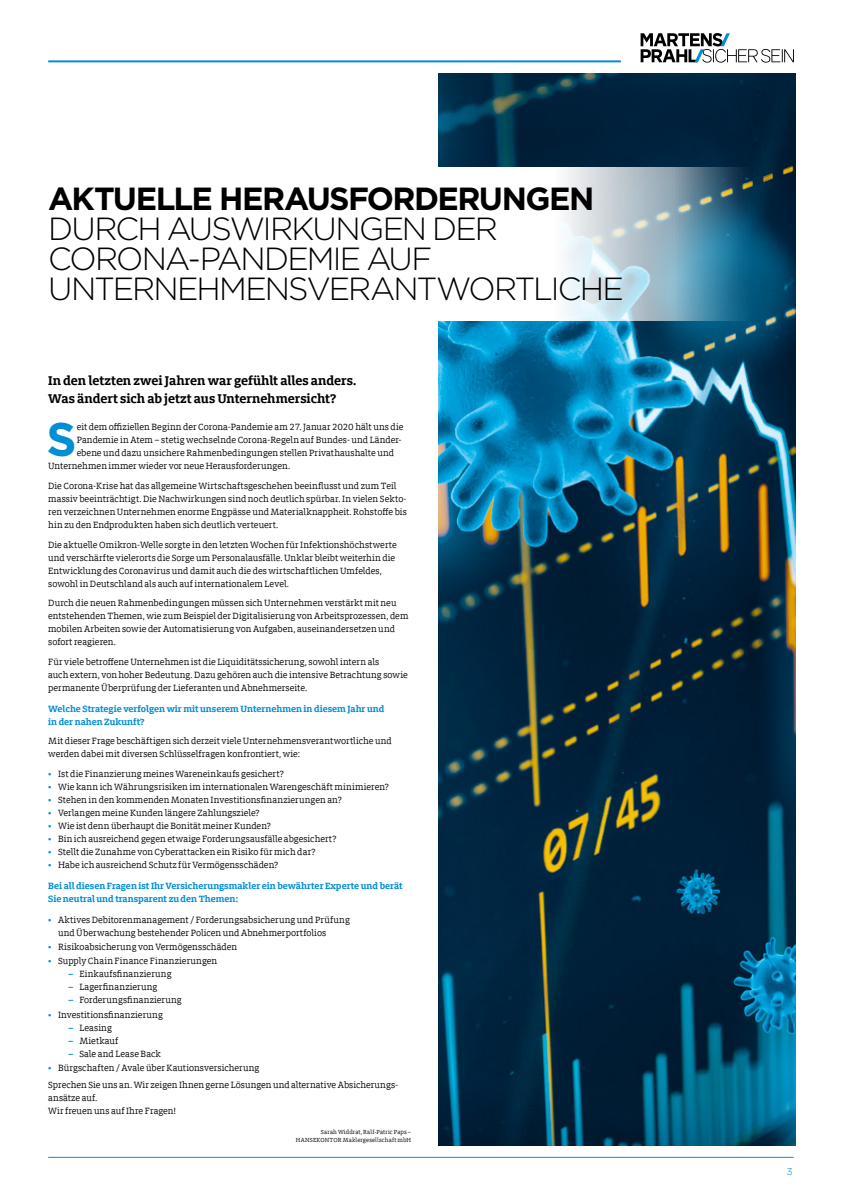
<style>
.page{position:relative;width:842px;height:1191px;background:#fff}
.page>*{position:absolute;margin:0;border:0;box-sizing:border-box;transform-origin:0 0}
.t1{font:700 47.1px "Gotham";color:#008ed5}
.t2{font:300 32px/30px "Gotham";letter-spacing:-.055em;color:#000}
.t3{font:700 32px "Gotham";letter-spacing:-.05em;color:#000}
.t4{font:700 14px/18px "Milo Slab Offc";letter-spacing:-.005em;color:#000}
.t5{font:10px/13px "Milo Slab Offc";color:#000}
.t6{font:700 10px/13px "Milo Slab Offc";color:#008ed5}
.t7{font:300 10px "Gotham";color:#008ed5}
.t8{font:6.5px/8px "Milo Slab Offc";letter-spacing:.02em;color:#000;text-align:right}
.s1{color:#008ed5}
.s2{font-weight:400}
.s3{font-weight:400;color:#000}
.s4{font-weight:700;color:#008ed5}
</style>
<div class="page">
<img style="left:438px;top:74px;width:357px;height:1071px">
<svg style="left:438px;top:167px;width:326px;height:153px"></svg>
<hr style="left:48px;top:60px;width:573px;height:2px;background:#008ed5">
<svg style="left:641px;top:33px;width:153px;height:30px"></svg>
<hr style="left:48px;top:1157px;width:746px;height:1px;background:#008ed5">
<h2 class="t3" style="left:48px;top:177px;width:548px">AKTUELLE HERAUSFORDERUNGEN</h2>
<h2 class="t2" style="left:48px;top:213px;width:577px">DURCH AUSWIRKUNGEN DER<br>CORONA-PANDEMIE AUF<br>UNTERNEHMENSVERANTWORTLICHE</h2>
<h3 class="t4" style="left:48px;top:372px;width:310px">In den letzten zwei Jahren war gefühlt alles anders.<br>Was ändert sich ab jetzt aus Unternehmersicht?</h3>
<h1 class="t1" style="left:46px;top:408px;width:32px">S</h1>
<p class="t5" style="left:77px;top:421px;width:328px">eit dem offiziellen Beginn der Corona-Pandemie am 27. Januar 2020 hält uns die</p>
<p class="t5" style="left:77px;top:434px;width:326px">Pandemie in Atem – stetig wechselnde Corona-Regeln auf Bundes- und Länder-</p>
<p class="t5" style="left:77px;top:447px;width:319px">ebene und dazu unsichere Rahmenbedingungen stellen Privathaushalte und</p>
<p class="t5" style="left:48px;top:460px;width:243px">Unternehmen immer wieder vor neue Herausforderungen.</p>
<p class="t5" style="left:48px;top:479px;width:360px">Die Corona-Krise hat das allgemeine Wirtschaftsgeschehen beeinflusst und zum Teil massiv beeinträchtigt. Die Nachwirkungen sind noch deutlich spürbar. In vielen Sekto&shy;ren verzeichnen Unternehmen enorme Engpässe und Materialknappheit. Rohstoffe bis hin zu den Endprodukten haben sich deutlich verteuert.</p>
<p class="t5" style="left:48px;top:538px;width:350px">Die aktuelle Omikron-Welle sorgte in den letzten Wochen für Infektionshöchstwerte und verschärfte vielerorts die Sorge um Personalausfälle. Unklar bleibt weiterhin die Entwicklung des Coronavirus und damit auch die des wirtschaftlichen Umfeldes, sowohl in Deutschland als auch auf internationalem Level.</p>
<p class="t5" style="left:48px;top:596px;width:362px">Durch die neuen Rahmenbedingungen müssen sich Unternehmen verstärkt mit neu entstehenden Themen, wie zum Beispiel der Digitalisierung von Arbeitsprozessen, dem mobilen Arbeiten sowie der Automatisierung von Aufgaben, auseinandersetzen und sofort reagieren.</p>
<p class="t5" style="left:48px;top:655px;width:361px">Für viele betroffene Unternehmen ist die Liquiditätssicherung, sowohl intern als<br>auch extern, von hoher Bedeutung. Dazu gehören auch die intensive Betrachtung sowie permanente Überprüfung der Lieferanten und Abnehmerseite.</p>
<p class="t6" style="left:48px;top:702px;width:338px">Welche Strategie verfolgen wir mit unserem Unternehmen in diesem Jahr und in der nahen Zukunft?</p>
<p class="t5" style="left:48px;top:734px;width:345px">Mit dieser Frage beschäftigen sich derzeit viele Unternehmensverantwortliche und werden dabei mit diversen Schlüsselfragen konfrontiert, wie:</p>
<p class="t5" style="left:48px;top:767px;width:237px"><span class="s1">•</span> Ist die Finanzierung meines Wareneinkaufs gesichert?</p>
<p class="t5" style="left:48px;top:780px;width:342px"><span class="s1">•</span> Wie kann ich Währungsrisiken im internationalen Warengeschäft minimieren?</p>
<p class="t5" style="left:48px;top:793px;width:295px"><span class="s1">•</span> Stehen in den kommenden Monaten Investitionsfinanzierungen an?</p>
<p class="t5" style="left:48px;top:806px;width:213px"><span class="s1">•</span> Verlangen meine Kunden längere Zahlungsziele?</p>
<p class="t5" style="left:48px;top:819px;width:224px"><span class="s1">•</span> Wie ist denn überhaupt die Bonität meiner Kunden?</p>
<p class="t5" style="left:48px;top:832px;width:290px"><span class="s1">•</span> Bin ich ausreichend gegen etwaige Forderungsausfälle abgesichert?</p>
<p class="t5" style="left:48px;top:845px;width:269px"><span class="s1">•</span> Stellt die Zunahme von Cyberattacken ein Risiko für mich dar?</p>
<p class="t6" style="left:48px;top:854px;width:356px;line-height:21px"><span class="s2">•</span> <span class="s3">Habe ich ausreichend Schutz für Vermögensschäden?<br></span>Bei all diesen Fragen ist Ihr Versicherungsmakler ein bewährter Experte und berät</p>
<p class="t6" style="left:48px;top:892px;width:192px">Sie neutral und transparent zu den Themen:</p>
<p class="t5" style="left:58px;top:913px;width:293px;text-indent:-10px"><span class="s1">•</span> Aktives Debitorenmanagement / Forderungsabsicherung und Prüfung und Überwachung bestehender Policen und Abnehmerportfolios</p>
<p class="t5" style="left:48px;top:940px;width:191px"><span class="s1">•</span> Risikoabsicherung von Vermögensschäden</p>
<p class="t5" style="left:48px;top:955px;width:171px"><span class="s1">•</span> Supply Chain Finance Finanzierungen</p>
<p class="t5" style="left:68px;top:968px;width:105px"><span class="s4">–</span> Einkaufsfinanzierung</p>
<p class="t5" style="left:68px;top:981px;width:91px"><span class="s4">–</span> Lagerfinanzierung</p>
<p class="t5" style="left:68px;top:994px;width:115px"><span class="s4">–</span> Forderungsfinanzierung</p>
<p class="t5" style="left:48px;top:1008px;width:116px"><span class="s1">•</span> Investitionsfinanzierung</p>
<p class="t5" style="left:68px;top:1021px;width:45px"><span class="s4">–</span> Leasing</p>
<p class="t5" style="left:68px;top:1034px;width:52px"><span class="s4">–</span> Mietkauf</p>
<p class="t5" style="left:68px;top:1047px;width:94px"><span class="s4">–</span> Sale and Lease Back</p>
<p class="t5" style="left:48px;top:1060px;width:351px;line-height:16.8px"><span class="s1">•</span> Bürgschaften / Avale über Kautionsversicherung<br>Sprechen Sie uns an. Wir zeigen Ihnen gerne Lösungen und alternative Absicherungs-</p>
<p class="t5" style="left:48px;top:1091px;width:130px">ansätze auf.<br>Wir freuen uns auf Ihre Fragen!</p>
<p class="t8" style="left:296px;top:1127px;width:117px">Sarah Widdrat, Ralf-Patric Paps –<br>HANSEKONTOR Maklergesellschaft mbH</p>
<p class="t7" style="left:786px;top:1165px;width:8px">3</p>
</div>
